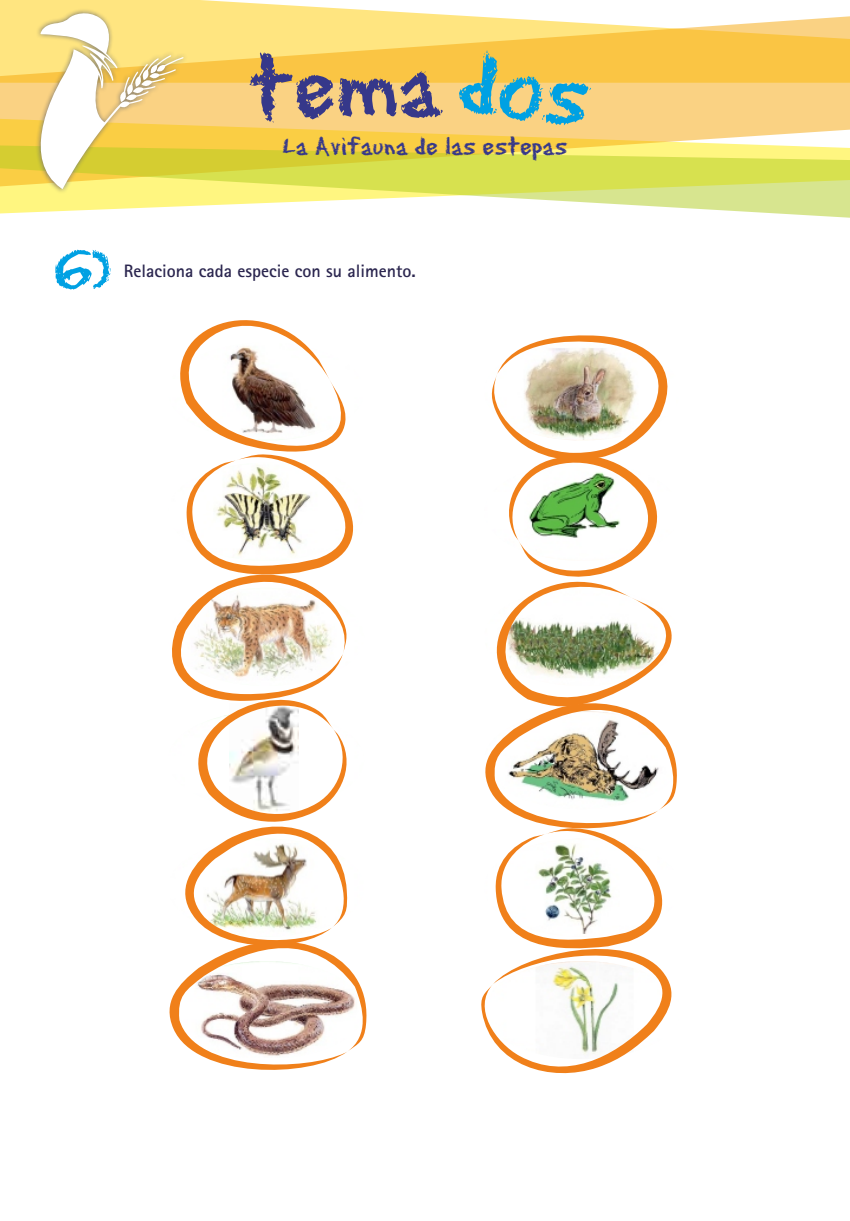
<style>
.page{position:relative;width:850px;height:1221px;background:#fff}
.page>*{position:absolute;margin:0;border:0;box-sizing:border-box;transform-origin:0 0}
.t1{font:95.7px "Eraser Dust";color:#36388a}
.t2{font:57.6px "Eraser Dust";color:#00a1e3}
.t3{font:27px "Eraser Dust";color:#36388a}
.t4{font:700 18px "AT Rotis Sans Serif";color:#2b264f}
</style>
<div class="page">
<svg style="left:0;top:0;width:465px;height:16px;fill:#ffe580"></svg>
<svg style="left:0;top:16px;width:850px;height:129px;background:#fbd472"></svg>
<svg style="left:0;top:145px;width:850px;height:73px"></svg>
<img style="left:35px;top:8px;width:154px;height:186px">
<svg style="left:22px;top:10px;width:162px;height:179px"></svg>
<img style="left:169px;top:320px;width:198px;height:750px">
<img style="left:481px;top:335px;width:196px;height:739px">
<svg style="left:457px;top:46px;width:135px;height:82px;background:#facc66"></svg>
<h1 class="t1" style="left:247px;top:54px;width:194px;rotate:-1deg">tema</h1>
<h3 class="t3" style="left:282px;top:136px;width:286px">La Avifauna de las estepas</h3>
<h2 class="t2" style="left:54px;top:250px;width:59px">6)</h2>
<p class="t4" style="left:124px;top:263px;width:293px">Relaciona cada especie con su alimento.</p>
</div>
